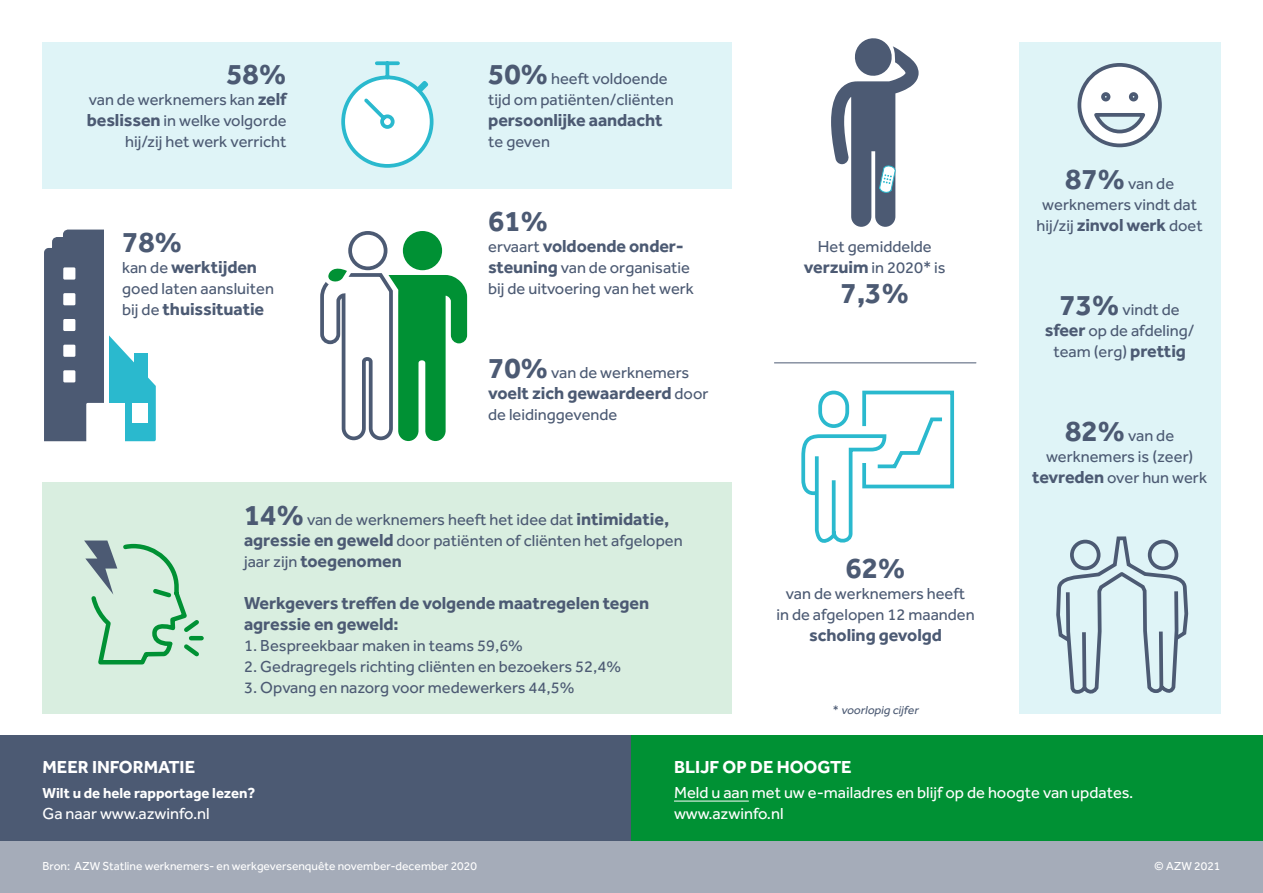
<style>
.page{position:relative;width:1263px;height:893px;background:#fff}
.page>*{position:absolute;margin:0;border:0;box-sizing:border-box;transform-origin:0 0}
.BODY_11pt{font:700 30px "Effra";letter-spacing:-.005em;color:#4c5a73}
.BODY_11pt-2{font:700 18px/21px "Effra";letter-spacing:-.005em;color:#4c5a73}
.t1{font:700 18px "Effra";color:#fff}
.BODY_11pt-3{font:16.5px/21px "Effra";color:#4c5a73}
.t2{font:16.5px/21px "Effra";color:#fff}
.t3{font:700 15px "Effra";color:#fff}
.t4{font:12px "Effra";color:#fff}
.BODY_11pt-4{font:italic 12px "Effra";color:#4c5a73}
.s1{font-weight:700;font-size:18px}
.s2{font-weight:400;font-size:16.5px}
.s3{font-weight:700;font-size:30px}
.s4{font-style:normal}
</style>
<div class="page">
<div style="left:0;top:840px;width:1263px;height:53px;background:#a5acb9"></div>
<div style="left:0;top:735px;width:631px;height:105px;background:#4c5a73"></div>
<div style="left:631px;top:735px;width:632px;height:105px;background:#009134"></div>
<hr style="left:674px;top:801px;width:75px;height:1px;background:#fff">
<div style="left:1019px;top:43px;width:201px;height:671px;background:#dff4f7"></div>
<div style="left:43px;top:43px;width:689px;height:146px;background:#dff4f7"></div>
<svg style="left:1077px;top:63px;width:85px;height:85px"></svg>
<svg style="left:341px;top:61px;width:93px;height:107px"></svg>
<svg style="left:44px;top:229px;width:112px;height:213px"></svg>
<div style="left:109px;top:403px;width:16px;height:39px;background:#fff"></div>
<div style="left:133px;top:403px;width:15px;height:19px;background:#fff"></div>
<div style="left:134px;top:353px;width:14px;height:27px;background:#2ab9ce"></div>
<svg style="left:320px;top:231px;width:147px;height:210px"></svg>
<div style="left:43px;top:483px;width:689px;height:231px;background:#d9eee0"></div>
<svg style="left:84px;top:540px;width:119px;height:125px"></svg>
<svg style="left:1054px;top:536px;width:136px;height:305px"></svg>
<div style="left:1148px;top:540px;width:30px;height:30px;border:4px solid #4c5a73;border-radius:50%"></div>
<div style="left:1070px;top:540px;width:30px;height:30px;border:4px solid #4c5a73;border-radius:50%"></div>
<svg style="left:801px;top:390px;width:154px;height:153px"></svg>
<svg style="left:831px;top:38px;width:88px;height:189px"></svg>
<hr style="left:774px;top:362px;width:202px;height:1px;background:#4c5a73">
<p class="BODY_11pt" style="left:226px;top:56px;width:62px">58%</p>
<p class="BODY_11pt-3" style="left:87px;top:89px;width:201px;text-align:right">van de werknemers kan <span class="s1">zelf beslissen</span> in welke volgorde hij/zij het werk verricht</p>
<p class="BODY_11pt" style="left:122px;top:224px;width:62px">78%</p>
<p class="BODY_11pt-2" style="left:122px;top:256px;width:136px"><span class="s2">kan de</span> werktijden</p>
<p class="BODY_11pt-3" style="left:122px;top:278px;width:153px">goed laten aansluiten</p>
<p class="BODY_11pt-2" style="left:122px;top:298px;width:144px"><span class="s2">bij de</span> thuissituatie</p>
<p class="BODY_11pt-3" style="left:488px;top:68px;width:187px"><span class="s3">50%</span> heeft voldoende tijd om patiënten/cliënten</p>
<p class="BODY_11pt-2" style="left:488px;top:109px;width:176px">persoonlijke aandacht</p>
<p class="BODY_11pt-3" style="left:488px;top:131px;width:63px">te geven</p>
<p class="BODY_11pt" style="left:488px;top:203px;width:62px">61%</p>
<p class="BODY_11pt-2" style="left:488px;top:235px;width:197px"><span class="s2">ervaart</span> voldoende onder-</p>
<p class="BODY_11pt-3" style="left:488px;top:257px;width:207px"><span class="s1">steuning</span> van de organisatie bij de uitvoering van het werk</p>
<p class="BODY_11pt-3" style="left:488px;top:362px;width:202px"><span class="s3">70%</span> van de werknemers</p>
<p class="BODY_11pt-2" style="left:488px;top:382px;width:222px">voelt zich gewaardeerd <span class="s2">door</span></p>
<p class="BODY_11pt-3" style="left:488px;top:404px;width:131px">de leidinggevende</p>
<p class="BODY_11pt-3" style="left:244px;top:509px;width:440px"><span class="s3">14%</span> van de werknemers heeft het idee dat <span class="s1">intimidatie, agressie en geweld</span> door patiënten of cliënten het afgelopen</p>
<p class="BODY_11pt-2" style="left:244px;top:550px;width:159px"><span class="s2">jaar zijn</span> toegenomen</p>
<p class="BODY_11pt-2" style="left:244px;top:592px;width:407px">Werkgevers treffen de volgende maatregelen tegen agressie en geweld:</p>
<p class="BODY_11pt-3" style="left:244px;top:635px;width:280px">1. Bespreekbaar maken in teams 59,6%</p>
<p class="BODY_11pt-3" style="left:244px;top:656px;width:378px">2. Gedragregels richting cliënten en bezoekers 52,4%</p>
<p class="BODY_11pt-3" style="left:244px;top:677px;width:332px">3. Opvang en nazorg voor medewerkers 44,5%</p>
<p class="BODY_11pt-3" style="left:818px;top:236px;width:115px">Het gemiddelde</p>
<p class="BODY_11pt-3" style="left:804px;top:257px;width:143px"><span class="s1">verzuim</span> in 2020* is</p>
<p class="BODY_11pt" style="left:840px;top:275px;width:70px">7,3%</p>
<p class="BODY_11pt" style="left:845px;top:549px;width:62px">62%</p>
<p class="BODY_11pt-3" style="left:786px;top:582px;width:181px">van de werknemers heeft</p>
<p class="BODY_11pt-3" style="left:776px;top:603px;width:200px">in de afgelopen 12 maanden</p>
<p class="BODY_11pt-2" style="left:809px;top:624px;width:134px">scholing gevolgd</p>
<p class="BODY_11pt-4" style="left:833px;top:703px;width:89px"><span class="s4">*</span> voorlopig cijfer</p>
<p class="BODY_11pt-3" style="left:1065px;top:173px;width:111px"><span class="s3">87%</span> van de</p>
<p class="BODY_11pt-3" style="left:1042px;top:194px;width:156px">werknemers vindt dat</p>
<p class="BODY_11pt-3" style="left:1036px;top:215px;width:168px">hij/zij <span class="s1">zinvol werk</span> doet</p>
<p class="BODY_11pt-3" style="left:1059px;top:299px;width:122px"><span class="s3">73%</span> vindt de</p>
<p class="BODY_11pt-3" style="left:1045px;top:320px;width:151px"><span class="s1">sfeer</span> op de afdeling/</p>
<p class="BODY_11pt-3" style="left:1053px;top:341px;width:134px">team (erg) <span class="s1">prettig</span></p>
<p class="BODY_11pt-3" style="left:1065px;top:425px;width:111px"><span class="s3">82%</span> van de</p>
<p class="BODY_11pt-3" style="left:1046px;top:446px;width:149px">werknemers is (zeer)</p>
<p class="BODY_11pt-3" style="left:1032px;top:467px;width:176px"><span class="s1">tevreden</span> over hun werk</p>
<p class="t1" style="left:43px;top:756px;width:154px">MEER INFORMATIE</p>
<p class="t3" style="left:43px;top:784px;width:214px">Wilt u de hele rapportage lezen?</p>
<p class="t2" style="left:43px;top:803px;width:169px">Ga naar www.azwinfo.nl</p>
<p class="t1" style="left:674px;top:756px;width:179px">BLIJF OP DE HOOGTE</p>
<p class="t2" style="left:674px;top:782px;width:461px">Meld u aan met uw e-mailadres en blijf op de hoogte van updates. www.azwinfo.nl</p>
<p class="t4" style="left:43px;top:859px;width:436px">Bron: AZW Statline werknemers- en werkgeversenquête november-december 2020</p>
<p class="t4" style="left:1154px;top:859px;width:68px">© AZW 2021</p>
</div>
